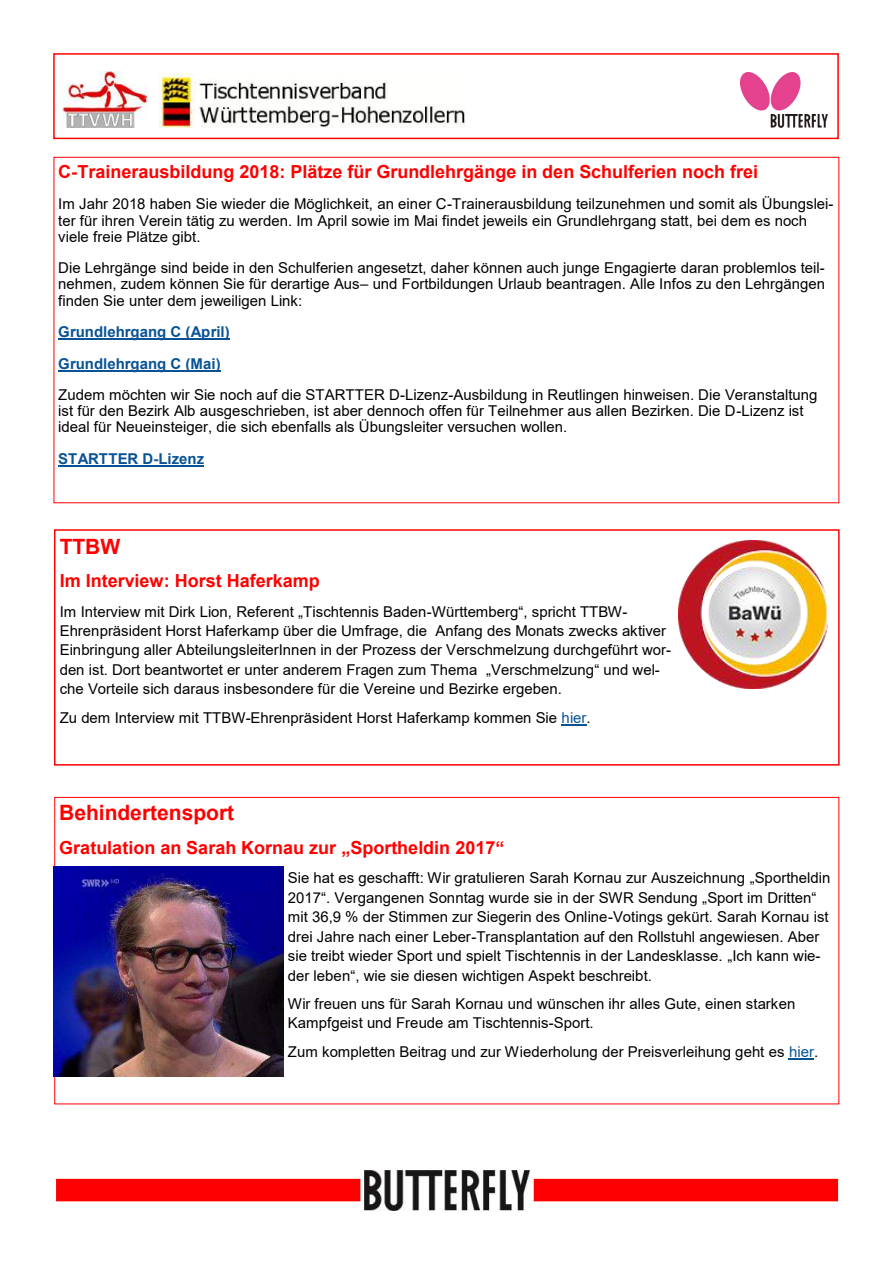
<style>
.page{position:relative;width:893px;height:1263px;background:#fff}
.page>*{position:absolute;margin:0;border:0;box-sizing:border-box;transform-origin:0 0}
.t1{font:700 21px "Arial";letter-spacing:-.005em;color:#f00}
.t2{font:700 18px "Arial";color:#f00}
.t3{font:15px/19.4px "Arial";color:#000}
.t4{font:700 15px/31.3px "Arial";color:#085296}
.s1{color:#085296}
</style>
<div class="page">
<div style="left:53px;top:53px;width:786px;height:86px;border:2px solid #f00"></div>
<img style="left:63px;top:71px;width:85px;height:56px">
<img style="left:159px;top:73px;width:307px;height:54px">
<img style="left:741px;top:72px;width:86px;height:55px">
<img style="left:365px;top:1170px;width:164px;height:40px">
<div style="left:56px;top:1179px;width:304px;height:22px;background:#f00"></div>
<div style="left:534px;top:1179px;width:304px;height:22px;background:#f00"></div>
<hr style="left:58px;top:339px;width:172px;height:1px;background:#085296">
<hr style="left:58px;top:370px;width:163px;height:2px;background:#085296">
<hr style="left:58px;top:465px;width:146px;height:2px;background:#085296">
<svg style="left:789px;top:1058px;width:25px;height:1px"></svg>
<div style="left:54px;top:529px;width:786px;height:237px;border:2px solid #f00"></div>
<svg style="left:561px;top:724px;width:25px;height:1px"></svg>
<img style="left:679px;top:540px;width:148px;height:149px">
<img style="left:54px;top:866px;width:230px;height:211px">
<p class="t2" style="left:58px;top:161px;width:701px">C-Trainerausbildung 2018: Plätze für Grundlehrgänge in den Schulferien noch frei</p>
<p class="t3" style="left:58px;top:196px;width:777px;line-height:16.4px">Im Jahr 2018 haben Sie wieder die Möglichkeit, an einer C-Trainerausbildung teilzunehmen und somit als Übungslei&shy;ter für ihren Verein tätig zu werden. Im April sowie im Mai findet jeweils ein Grundlehrgang statt, bei dem es noch viele freie Plätze gibt.</p>
<p class="t3" style="left:58px;top:260px;width:768px;line-height:16.4px;text-align:justify">Die Lehrgänge sind beide in den Schulferien angesetzt, daher können auch junge Engagierte daran problemlos teil&shy;nehmen, zudem können Sie für derartige Aus– und Fortbildungen Urlaub beantragen. Alle Infos zu den Lehrgängen finden Sie unter dem jeweiligen Link:</p>
<p class="t4" style="left:58px;top:316px;width:173px">Grundlehrgang C (April)<br>Grundlehrgang C (Mai)</p>
<p class="t3" style="left:58px;top:386px;width:761px;line-height:16.4px">Zudem möchten wir Sie noch auf die STARTTER D-Lizenz-Ausbildung in Reutlingen hinweisen. Die Veranstaltung ist für den Bezirk Alb ausgeschrieben, ist aber dennoch offen für Teilnehmer aus allen Bezirken. Die D-Lizenz ist ideal für Neueinsteiger, die sich ebenfalls als Übungsleiter versuchen wollen.</p>
<p class="t4" style="left:58px;top:443px;width:147px">STARTTER D-Lizenz</p>
<h1 class="t1" style="left:60px;top:535px;width:62px">TTBW</h1>
<p class="t2" style="left:60px;top:571px;width:262px">Im Interview: Horst Haferkamp</p>
<p class="t3" style="left:60px;top:602px;width:613px">Im Interview mit Dirk Lion, Referent „Tischtennis Baden-Württemberg“, spricht TTBW-Ehrenpräsident Horst Haferkamp über die Umfrage, die Anfang des Monats zwecks aktiver Einbringung aller AbteilungsleiterInnen in der Prozess der Verschmelzung durchgeführt wor&shy;den ist. Dort beantwortet er unter anderem Fragen zum Thema „Verschmelzung“ und wel&shy;che Vorteile sich daraus insbesondere für die Vereine und Bezirke ergeben.</p>
<p class="t3" style="left:60px;top:708px;width:532px">Zu dem Interview mit TTBW-Ehrenpräsident Horst Haferkamp kommen Sie <span class="s1">hier</span>.</p>
<h1 class="t1" style="left:59px;top:801px;width:177px">Behindertensport</h1>
<p class="t2" style="left:59px;top:838px;width:447px">Gratulation an Sarah Kornau zur „Sportheldin 2017“</p>
<p class="t3" style="left:288px;top:868px;width:544px">Sie hat es geschafft: Wir gratulieren Sarah Kornau zur Auszeichnung „Sportheldin 2017“. Vergangenen Sonntag wurde sie in der SWR Sendung „Sport im Dritten“ mit 36,9 % der Stimmen zur Siegerin des Online-Votings gekürt. Sarah Kornau ist drei Jahre nach einer Leber-Transplantation auf den Rollstuhl angewiesen. Aber sie treibt wieder Sport und spielt Tischtennis in der Landesklasse. „Ich kann wie&shy;der leben“, wie sie diesen wichtigen Aspekt beschreibt.</p>
<p class="t3" style="left:288px;top:994px;width:509px">Wir freuen uns für Sarah Kornau und wünschen ihr alles Gute, einen starken<br>Kampfgeist und Freude am Tischtennis-Sport.</p>
<p class="t3" style="left:288px;top:1042px;width:532px">Zum kompletten Beitrag und zur Wiederholung der Preisverleihung geht es <span class="s1">hier</span>.</p>
</div>
